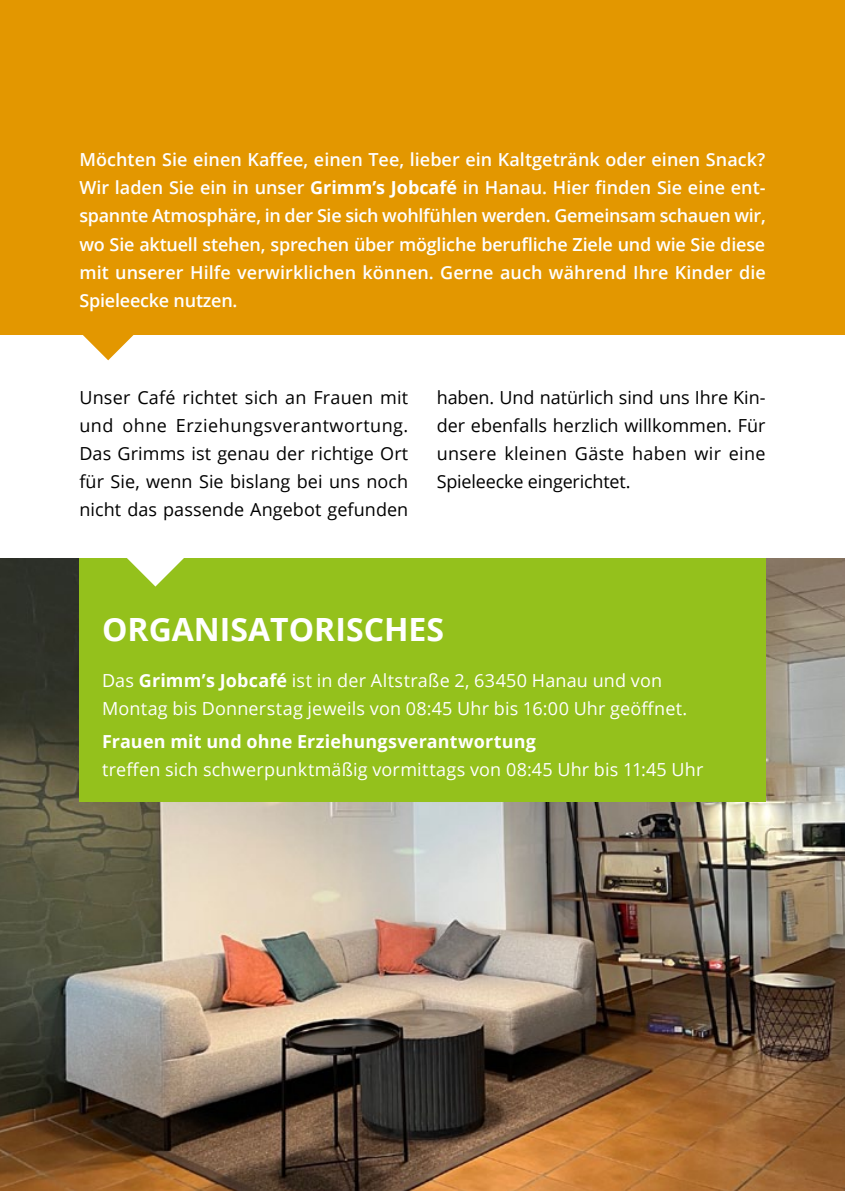
<style>
.page{position:relative;width:845px;height:1191px;background:#fff}
.page>*{position:absolute;margin:0;border:0;box-sizing:border-box;transform-origin:0 0}
.t1{font:700 32px "Open Sans";color:#fff}
.t2{font:600 18px/28px "Open Sans";letter-spacing:.005em;color:#fff;text-align:justify}
.t3{font:18px/28px "Open Sans";letter-spacing:.005em;color:#000;text-align:justify}
.t4{font:18px/28px "Open Sans";letter-spacing:.01em;color:#fff}
.t5{font:700 18px "Open Sans";letter-spacing:.01em;color:#fff}
.s1{font-weight:700}
</style>
<div class="page">
<div style="left:0;top:0;width:845px;height:335px;background:#e39700"></div>
<svg style="left:83px;top:335px;width:51px;height:25px"></svg>
<img style="left:0;top:558px;width:845px;height:633px">
<div style="left:79px;top:558px;width:686px;height:243px;background:#94c11c"></div>
<svg style="left:127px;top:558px;width:57px;height:28px"></svg>
<p class="t2" style="left:79px;top:145px;width:688px">Möchten Sie einen Kaffee, einen Tee, lieber ein Kaltgetränk oder einen Snack?<br>Wir laden Sie ein in unser <span class="s1">Grimm’s Jobcafé</span> in Hanau. Hier finden Sie eine ent&shy;spannte Atmosphäre, in der Sie sich wohlfühlen werden. Gemeinsam schauen wir, wo Sie aktuell stehen, sprechen über mögliche berufliche Ziele und wie Sie diese mit unserer Hilfe verwirklichen können. Gerne auch während Ihre Kinder die Spieleecke nutzen.</p>
<p class="t3" style="left:79px;top:383px;width:330px">Unser Café richtet sich an Frauen mit und ohne Erziehungsverantwortung.<br>Das Grimms ist genau der richtige Ort für Sie, wenn Sie bislang bei uns noch nicht das passende Angebot gefunden</p>
<p class="t3" style="left:437px;top:383px;width:330px">haben. Und natürlich sind uns Ihre Kin&shy;der ebenfalls herzlich willkommen. Für unsere kleinen Gäste haben wir eine Spieleecke eingerichtet.</p>
<h1 class="t1" style="left:102px;top:607px;width:341px">Organisatorisches</h1>
<p class="t4" style="left:102px;top:665px;width:587px">Das <span class="s1">Grimm’s Jobcafé</span> ist in der Altstraße 2, 63450 Hanau und von<br>Montag bis Donnerstag jeweils von 08:45 Uhr bis 16:00 Uhr geöffnet.</p>
<p class="t5" style="left:102px;top:729px;width:435px">Frauen mit und ohne Erziehungsverantwortung</p>
<p class="t4" style="left:102px;top:755px;width:603px">treffen sich schwerpunktmäßig vormittags von 08:45 Uhr bis 11:45 Uhr</p>
</div>
